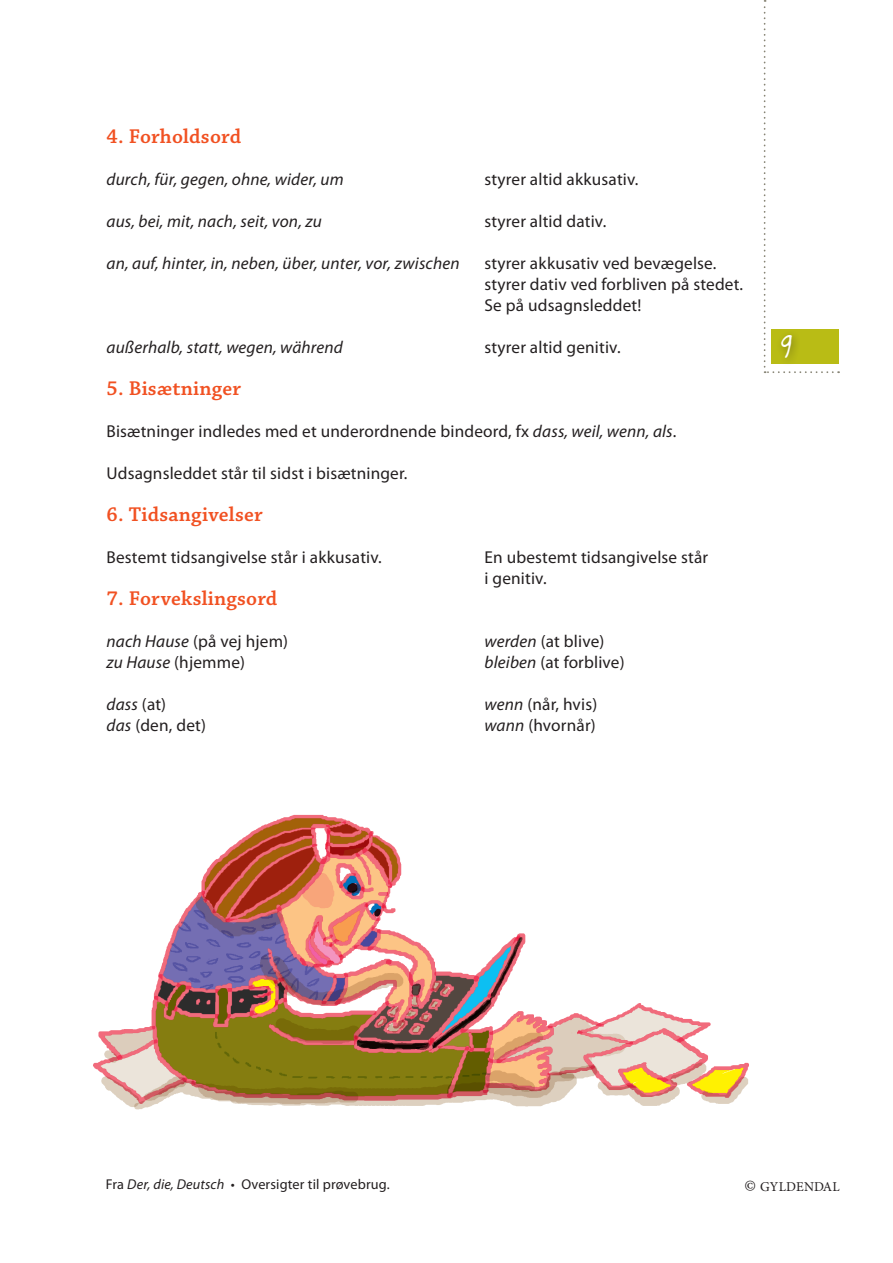
<style>
.page{position:relative;width:893px;height:1263px;background:#fff}
.page>*{position:absolute;margin:0;border:0;box-sizing:border-box;transform-origin:0 0}
.t1{font:27px "Providence";color:#fff}
.t2{font:600 21px "Chaparral Pro";letter-spacing:.01em;color:#f15122}
.t3{font:17.25px/21px "Myriad Pro";letter-spacing:.01em;color:#231f20}
.t4{font:italic 17.25px "Myriad Pro";letter-spacing:.01em;color:#231f20}
.t5{font:14.25px "Myriad Pro";letter-spacing:.01em;color:#231f20}
.t6{font:13.5px "Minion Pro";letter-spacing:.01em;color:#231f20}
.s1{font-style:italic}
.s2{font-style:normal}
.s3{font-size:16.5px}
</style>
<div class="page">
<svg style="left:764px;top:0;width:75px;height:373px"></svg>
<div style="left:771px;top:329px;width:68px;height:35px;background:#b9bc15"></div>
<div style="left:775px;top:329px;width:26px;height:37px;background:#231f20;opacity:.45"></div>
<img style="left:93px;top:814px;width:656px;height:296px">
<p class="t2" style="left:106px;top:125px;width:136px">4. Forholdsord</p>
<p class="t4" style="left:106px;top:169px;width:239px">durch, für, gegen, ohne, wider, um</p>
<p class="t3" style="left:484px;top:169px;width:155px">styrer altid akkusativ.</p>
<p class="t4" style="left:106px;top:211px;width:217px">aus, bei, mit, nach, seit, von, zu</p>
<p class="t3" style="left:484px;top:211px;width:123px">styrer altid dativ.</p>
<p class="t4" style="left:106px;top:253px;width:355px">an, auf, hinter, in, neben, über, unter, vor, zwischen</p>
<p class="t3" style="left:484px;top:253px;width:233px">styrer akkusativ ved bevægelse.</p>
<p class="t3" style="left:484px;top:274px;width:260px">styrer dativ ved forbliven på stedet.</p>
<p class="t3" style="left:484px;top:295px;width:158px">Se på udsagnsleddet!</p>
<p class="t4" style="left:106px;top:337px;width:238px">außerhalb, statt, wegen, während</p>
<p class="t3" style="left:484px;top:337px;width:138px">styrer altid genitiv.</p>
<p class="t2" style="left:106px;top:377px;width:136px">5. Bisætninger</p>
<p class="t3" style="left:106px;top:421px;width:571px">Bisætninger indledes med et underordnende bindeord, fx <span class="s1">dass, weil, wenn, als</span>.</p>
<p class="t3" style="left:106px;top:463px;width:303px">Udsagnsleddet står til sidst i bisætninger.</p>
<p class="t2" style="left:106px;top:503px;width:158px">6. Tidsangivelser</p>
<p class="t3" style="left:106px;top:547px;width:277px">Bestemt tidsangivelse står i akkusativ.</p>
<p class="t3" style="left:484px;top:547px;width:225px">En ubestemt tidsangivelse står i genitiv.</p>
<p class="t2" style="left:106px;top:587px;width:172px">7. Forvekslingsord</p>
<p class="t3" style="left:106px;top:631px;width:183px"><span class="s1">nach Hause</span> (på vej hjem)</p>
<p class="t3" style="left:484px;top:631px;width:121px"><span class="s1">werden</span> (at blive)</p>
<p class="t3" style="left:106px;top:652px;width:140px"><span class="s1">zu Hause</span> (hjemme)</p>
<p class="t3" style="left:484px;top:652px;width:142px"><span class="s1">bleiben</span> (at forblive)</p>
<p class="t4" style="left:106px;top:694px;width:61px">dass <span class="s2">(at)</span></p>
<p class="t3" style="left:484px;top:694px;width:114px"><span class="s1">wenn</span> (når, hvis)</p>
<p class="t3" style="left:106px;top:715px;width:101px"><span class="s1">das</span> (den, det)</p>
<p class="t3" style="left:484px;top:715px;width:113px"><span class="s1">wann</span> (hvornår)</p>
<p class="t1" style="left:779px;top:325px;width:16px">9</p>
<p class="t5" style="left:106px;top:1176px;width:285px">Fra <span class="s1">Der, die, Deutsch</span> • Oversigter til prøvebrug.</p>
<p class="t6" style="left:745px;top:1177px;width:97px"><span class="s3">©</span> GYLDENDAL</p>
</div>
